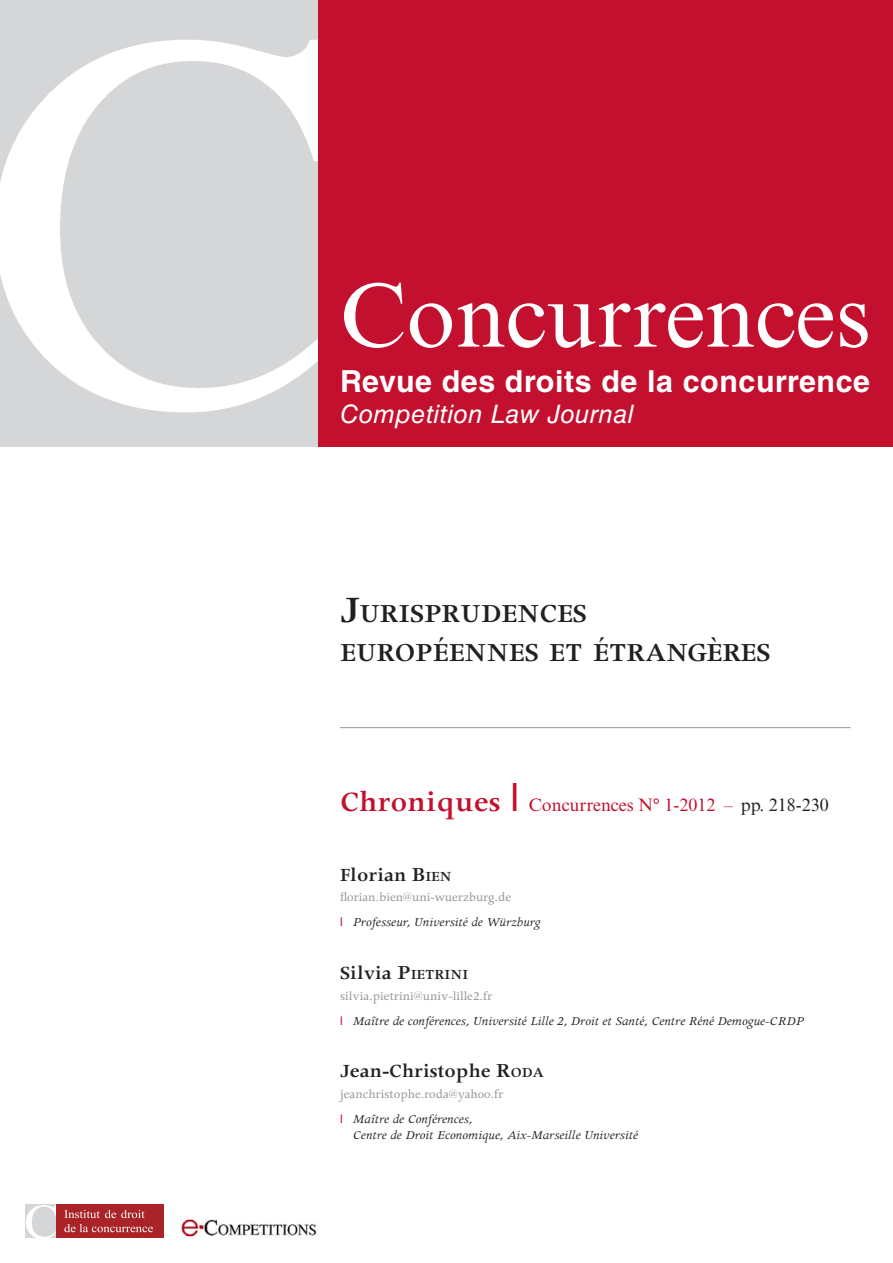
<style>
.page{position:relative;width:893px;height:1263px;background:#fff}
.page>*{position:absolute;margin:0;border:0;box-sizing:border-box;transform-origin:0 0}
.t1{font:91.2px "Times New Roman MT Std";color:#fff}
.t2{font:700 30.3px "Helvetica LT Std";letter-spacing:.02em;color:#fff}
.t3{font:600 29.4px/39px "Apollo MT Std";color:#231f20}
.t4{font:italic 25.5px "Helvetica LT Std";letter-spacing:.02em;color:#fff}
.t5{font:600 21px "Apollo MT Std";color:#231f20}
.t6{font:18px "Times New Roman MT Std";color:#c3102f}
.t7{font:600 15.75px "Apollo MT Std";color:#231f20}
.t8{font:italic 13.5px/25px "Apollo MT Std";color:#231f20}
.t9{font:13.5px/25px "Apollo MT Std";color:#939598}
.s1{font-size:42px}
.s2{font-family:"Apollo MT Std";font-weight:600;font-size:31.5px}
.s3{font-family:"Helvetica LT Std";font-size:39px}
.s4{color:#231f20}
.s5{font-size:22.5px}
.s6{font-size:15.75px}
.s7{font-style:normal;color:#939598}
.s8{font-family:"Helvetica LT Std";font-style:normal;font-size:12px;color:#c3102f}
.s9{font-size:21px}
.s10{font-family:"Helvetica LT Std";font-size:12px;color:#c3102f}
.s11{font-style:italic;color:#231f20}
</style>
<div class="page">
<div style="left:0;top:0;width:319px;height:446px;background:#d5d6d8"></div>
<img style="left:0;top:9px;width:319px;height:437px">
<div style="left:319px;top:0;width:574px;height:446px;background:#c3102f"></div>
<div style="left:26px;top:1204px;width:30px;height:34px;background:#d5d6d8"></div>
<svg style="left:26px;top:1205px;width:30px;height:33px"></svg>
<div style="left:56px;top:1204px;width:107px;height:34px;background:#a92327"></div>
<svg style="left:64px;top:1210px;width:81px;height:8px"></svg>
<svg style="left:64px;top:1224px;width:89px;height:8px"></svg>
<img style="left:181px;top:1219px;width:136px;height:20px">
<hr style="left:340px;top:727px;width:510px;height:1px;background:#939598">
<h1 class="t1" style="left:340px;top:263px;width:532px">Concurrences</h1>
<h2 class="t2" style="left:340px;top:362px;width:531px">Revue des droits de la concurrence</h2>
<h3 class="t4" style="left:340px;top:399px;width:295px">Competition Law Journal</h3>
<h3 class="t3" style="left:340px;top:596px;width:432px"><span class="s1">J</span>URISPRUDENCES<br>EUROPÉENNES ET ÉTRANGÈRES</h3>
<h3 class="t6" style="left:340px;top:794px;width:490px"><span class="s2">Chroniques</span> <span class="s3">l</span> Concurrences N° 1-2012 – <span class="s4">pp. 218-230</span></h3>
<h3 class="t5" style="left:340px;top:863px;width:113px">Florian <span class="s5">B</span><span class="s6">IEN</span></h3>
<p class="t8" style="left:340px;top:886px;width:202px"><span class="s7">florian.bien@uni-wuerzburg.de<br></span><span class="s8">l</span> Professeur, Université de Würzburg</p>
<p class="t7" style="left:340px;top:966px;width:130px"><span class="s9">Silvia</span> <span class="s5">P</span>IETRINI</p>
<p class="t8" style="left:340px;top:984px;width:465px"><span class="s7">silvia.pietrini@univ-lille2.fr<br></span><span class="s8">l</span> Maître de conférences, Université Lille 2, Droit et Santé, Centre Réné Demogue-CRDP</p>
<h3 class="t5" style="left:340px;top:1060px;width:205px">Jean-Christophe <span class="s5">R</span><span class="s6">ODA</span></h3>
<p class="t9" style="left:340px;top:1082px;width:165px">jeanchristophe.roda@yahoo.fr <span class="s10">l</span> <span class="s11">Maître de Conférences,</span></p>
<p class="t8" style="left:353px;top:1124px;width:287px">Centre de Droit Economique, Aix-Marseille Université</p>
</div>
